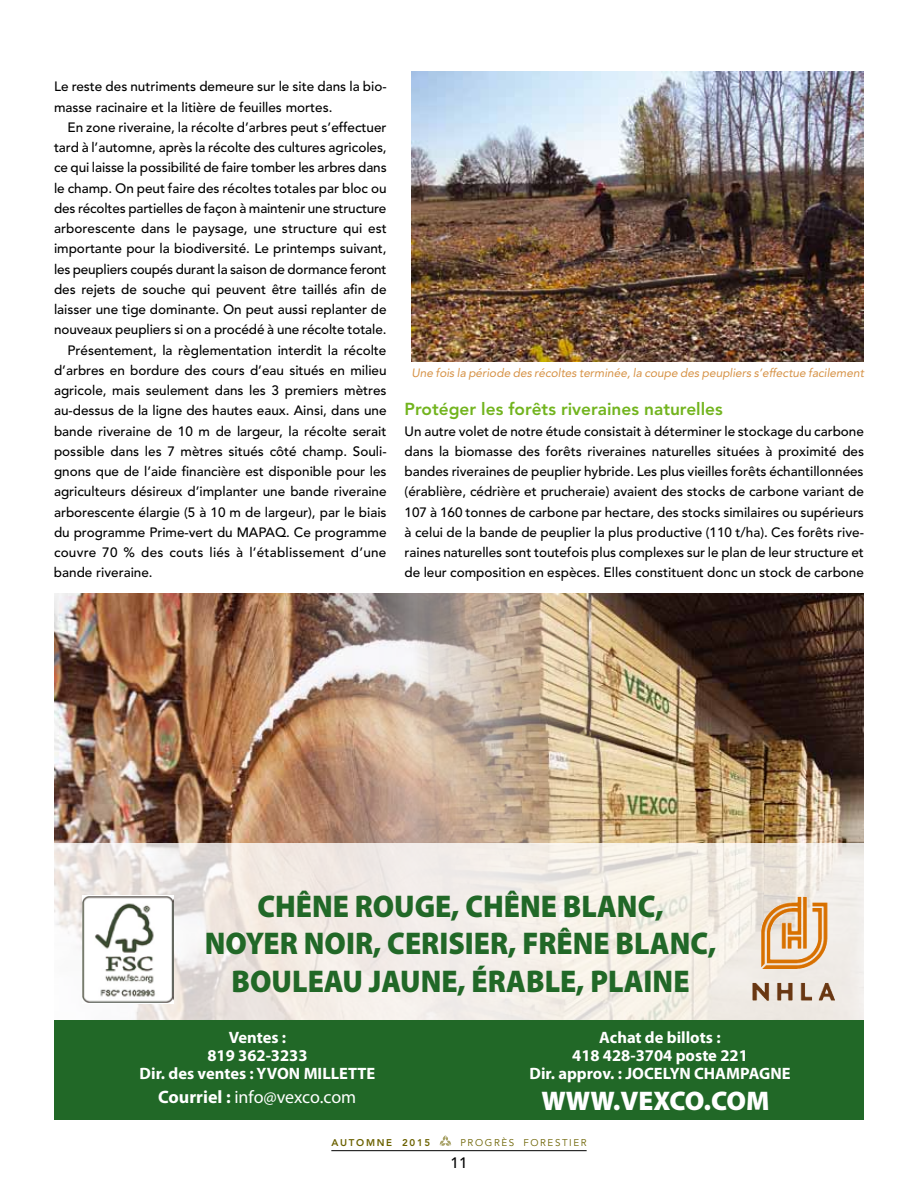
<style>
.page{position:relative;width:918px;height:1188px;background:#fff}
.page>*{position:absolute;margin:0;border:0;box-sizing:border-box;transform-origin:0 0}
.t1{font:900 31.5px/37.8px "Myriad Pro";color:#216827;text-align:center;scale:.93 1}
.t2{font:900 27px "Myriad Pro";color:#fff}
.t3{font:18px "Myriad Pro";letter-spacing:-.005em;color:#fff}
.t4{font:800 17.25px "Avenir";color:#72b41e}
.t5{font:700 16.5px/18px "Myriad Pro";color:#fff;text-align:center}
.t6{font:500 15px "Avenir";color:#000}
.t7{font:500 13.5px/20.2px "Avenir";color:#000}
.t8{font:italic 12px "Avenir";letter-spacing:-.005em;color:#d69246}
.t9{font:9.75px "Avenir";letter-spacing:.165em;color:#6c6200}
.t10{font:800 9.75px "Avenir";letter-spacing:.175em;color:#6c6200}
.s1{font-weight:700}
</style>
<div class="page">
<hr style="left:331px;top:1150px;width:256px;height:1px;background:#000">
<svg style="left:440px;top:1135px;width:11px;height:11px"></svg>
<img style="left:411px;top:72px;width:453px;height:290px">
<img style="left:731px;top:593px;width:133px;height:250px">
<img style="left:54px;top:593px;width:677px;height:250px">
<svg style="left:54px;top:843px;width:810px;height:177px;background:#f1ebe5"></svg>
<img style="left:753px;top:897px;width:83px;height:103px">
<img style="left:82px;top:896px;width:91px;height:108px">
<div style="left:54px;top:1020px;width:810px;height:100px;background:#216827"></div>
<p class="t7" style="left:54px;top:77px;width:334px">Le reste des nutriments demeure sur le site dans la bio&shy;masse racinaire et la litière de feuilles mortes.</p>
<p class="t7" style="left:68px;top:117px;width:321px">En zone riveraine, la récolte d’arbres peut s’effectuer</p>
<p class="t7" style="left:54px;top:138px;width:334px">tard à l’automne, après la récolte des cultures agricoles,</p>
<p class="t7" style="left:54px;top:158px;width:334px">ce qui laisse la possibilité de faire tomber les arbres dans</p>
<p class="t7" style="left:54px;top:178px;width:334px">le champ. On peut faire des récoltes totales par bloc ou</p>
<p class="t7" style="left:54px;top:198px;width:334px">des récoltes partielles de façon à maintenir une structure</p>
<p class="t7" style="left:54px;top:219px;width:334px">arborescente dans le paysage, une structure qui est</p>
<p class="t7" style="left:54px;top:239px;width:334px">importante pour la biodiversité. Le printemps suivant,</p>
<p class="t7" style="left:54px;top:259px;width:334px">les peupliers coupés durant la saison de dormance feront</p>
<p class="t7" style="left:54px;top:279px;width:334px">des rejets de souche qui peuvent être taillés afin de</p>
<p class="t7" style="left:54px;top:300px;width:334px">laisser une tige dominante. On peut aussi replanter de</p>
<p class="t7" style="left:54px;top:320px;width:334px">nouveaux peupliers si on a procédé à une récolte totale.</p>
<p class="t7" style="left:68px;top:340px;width:320px">Présentement, la règlementation interdit la récolte</p>
<p class="t7" style="left:54px;top:360px;width:334px">d’arbres en bordure des cours d’eau situés en milieu</p>
<p class="t7" style="left:54px;top:381px;width:334px">agricole, mais seulement dans les 3 premiers mètres</p>
<p class="t7" style="left:54px;top:401px;width:334px">au-dessus de la ligne des hautes eaux. Ainsi, dans une</p>
<p class="t7" style="left:54px;top:421px;width:334px">bande riveraine de 10 m de largeur, la récolte serait</p>
<p class="t7" style="left:54px;top:441px;width:334px">possible dans les 7 mètres situés côté champ. Souli-</p>
<p class="t7" style="left:54px;top:462px;width:334px">gnons que de l’aide financière est disponible pour les</p>
<p class="t7" style="left:54px;top:482px;width:334px">agriculteurs désireux d’implanter une bande riveraine</p>
<p class="t7" style="left:54px;top:502px;width:334px">arborescente élargie (5 à 10 m de largeur), par le biais</p>
<p class="t7" style="left:54px;top:522px;width:334px">du programme Prime-vert du MAPAQ. Ce programme</p>
<p class="t7" style="left:54px;top:543px;width:334px">couvre 70 % des couts liés à l’établissement d’une</p>
<p class="t7" style="left:54px;top:563px;width:100px">bande riveraine.</p>
<p class="t8" style="left:411px;top:366px;width:454px">Une fois la période des récoltes terminée, la coupe des peupliers s’effectue facilement</p>
<p class="t4" style="left:405px;top:399px;width:320px">Protéger les forêts riveraines naturelles</p>
<p class="t7" style="left:405px;top:421px;width:461px;text-align:justify">Un autre volet de notre étude consistait à déterminer le stockage du carbone dans la biomasse des forêts riveraines naturelles situées à proximité des bandes riveraines de peuplier hybride. Les plus vieilles forêts échantillonnées (érablière, cédrière et prucheraie) avaient des stocks de carbone variant de 107 à 160 tonnes de carbone par hectare, des stocks similaires ou supérieurs à celui de la bande de peuplier la plus productive (110 t/ha). Ces forêts rive&shy;raines naturelles sont toutefois plus complexes sur le plan de leur structure et de leur composition en espèces. Elles constituent donc un stock de carbone</p>
<h1 class="t1" style="left:205px;top:886px;width:552px">CHÊNE ROUGE, CHÊNE BLANC,<br>NOYER NOIR, CERISIER, FRÊNE BLANC,<br>BOULEAU JAUNE, ÉRABLE, PLAINE</h1>
<p class="t5" style="left:140px;top:1028px;width:237px">Ventes :<br>819 362-3233<br>Dir. des ventes : YVON MILLETTE</p>
<p class="t5" style="left:530px;top:1028px;width:263px">Achat de billots :<br>418 428-3704 poste 221<br>Dir. approv. : JOCELYN CHAMPAGNE</p>
<h3 class="t3" style="left:158px;top:1086px;width:200px"><span class="s1">Courriel :</span> info@vexco.com</h3>
<h2 class="t2" style="left:542px;top:1083px;width:229px">WWW.VEXCO.COM</h2>
<p class="t10" style="left:331px;top:1137px;width:100px">automne 2015</p>
<p class="t9" style="left:460px;top:1137px;width:128px">PROGRÈS FORESTIER</p>
<p class="t6" style="left:451px;top:1154px;width:18px">11</p>
</div>
